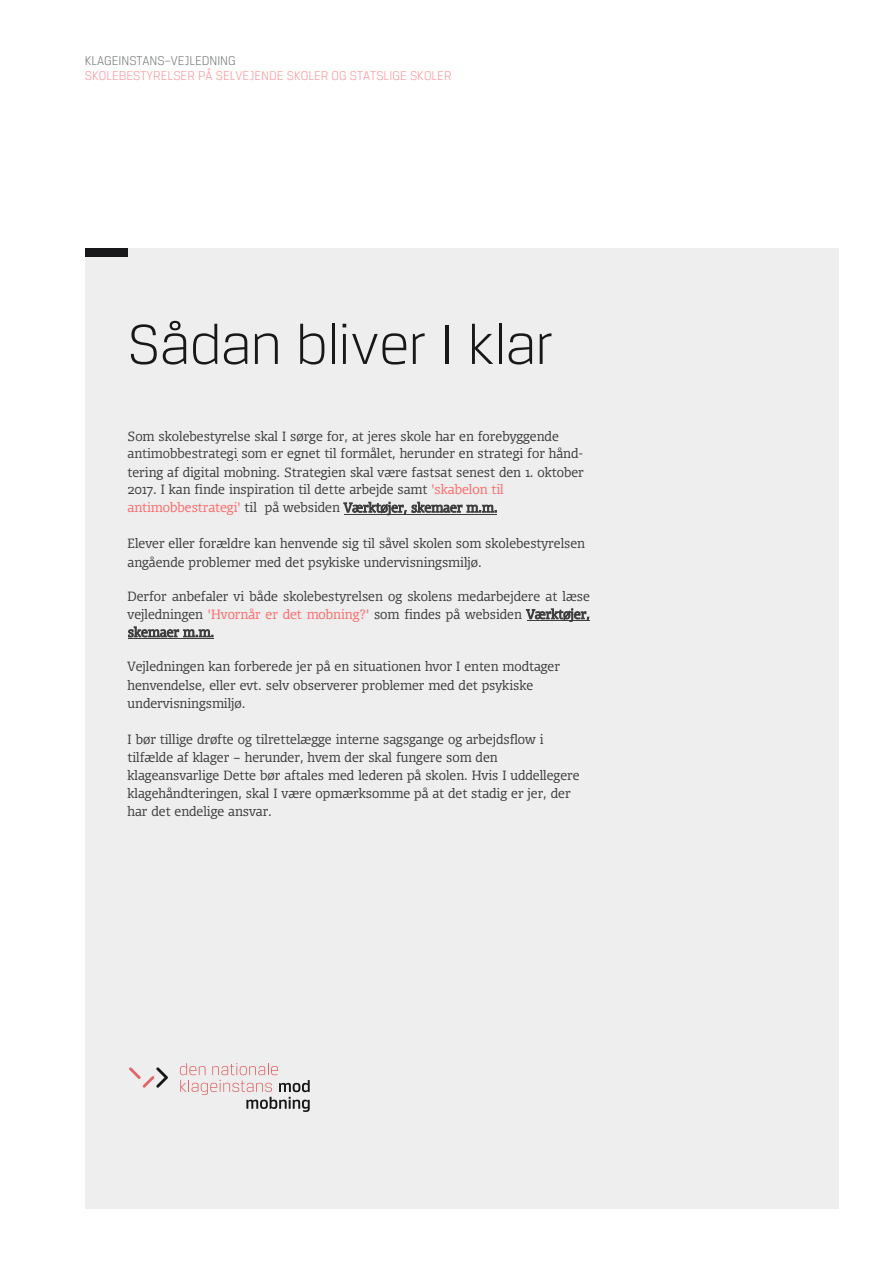
<style>
.page{position:relative;width:893px;height:1263px;background:#fff}
.page>*{position:absolute;margin:0;border:0;box-sizing:border-box;transform-origin:0 0}
.t1{font:300 60px "Breuer Text";letter-spacing:-.01em;color:#18181a}
.t2{font:300 13.5px "Breuer Text";color:#ff8f93}
.t3{font:300 13.5px "Breuer Text";letter-spacing:-.005em;color:#6d6f71}
.t4{font:300 12.75px/18px "Olsen OT";color:#3e3e3f}
.s1{color:#414142}
.s2{color:#ff6b6b}
</style>
<div class="page">
<div style="left:85px;top:248px;width:754px;height:961px;background:#eeeeef"></div>
<svg style="left:180px;top:1063px;width:130px;height:49px"></svg>
<svg style="left:129px;top:1067px;width:39px;height:21px"></svg>
<div style="left:85px;top:248px;width:43px;height:9px;background:#18181a"></div>
<hr style="left:128px;top:638px;width:86px;height:1px;background:#3e3e3f">
<hr style="left:527px;top:620px;width:62px;height:1px;background:#3e3e3f">
<hr style="left:344px;top:514px;width:153px;height:1px;background:#3e3e3f">
<p class="t3" style="left:85px;top:53px;width:153px">KLAGEINSTANS–VEJLEDNING</p>
<p class="t2" style="left:85px;top:68px;width:368px">SKOLEBESTYRELSER PÅ SELVEJENDE SKOLER OG STATSLIGE SKOLER</p>
<h1 class="t1" style="left:128px;top:312px;width:427px">Sådan bliver I klar</h1>
<p class="t4" style="left:128px;top:427px;width:457px;line-height:17.2px">Som skolebestyrelse skal I sørge for, at jeres skole har en forebyggende <span class="s1">antimobbestrategi</span> som er egnet til formålet, herunder en strategi for hånd-</p>
<p class="t4" style="left:128px;top:463px;width:458px">tering af digital mobning. Strategien skal være fastsat senest den 1. oktober<br>2017. I kan finde inspiration til dette arbejde samt <span class="s2">'skabelon til antimobbestrategi'</span> til på websiden Værktøjer, skemaer m.m.</p>
<p class="t4" style="left:128px;top:534px;width:459px;line-height:18.8px">Elever eller forældre kan henvende sig til såvel skolen som skolebestyrelsen angående problemer med det psykiske undervisningsmiljø.</p>
<p class="t4" style="left:128px;top:587px;width:464px;text-align:justify">Derfor anbefaler vi både skolebestyrelsen og skolens medarbejdere at læse vejledningen <span class="s2">'Hvornår er det mobning?'</span> som findes på websiden Værktøjer, skemaer m.m.</p>
<p class="t4" style="left:128px;top:657px;width:434px">Vejledningen kan forberede jer på en situationen hvor I enten modtager henvendelse, eller evt. selv observerer problemer med det psykiske undervisningsmiljø.</p>
<p class="t4" style="left:128px;top:730px;width:453px">I bør tillige drøfte og tilrettelægge interne sagsgange og arbejdsflow i tilfælde af klager – herunder, hvem der skal fungere som den klageansvarlige Dette bør aftales med lederen på skolen. Hvis I uddellegere klagehåndteringen, skal I være opmærksomme på at det stadig er jer, der har det endelige ansvar.</p>
</div>
